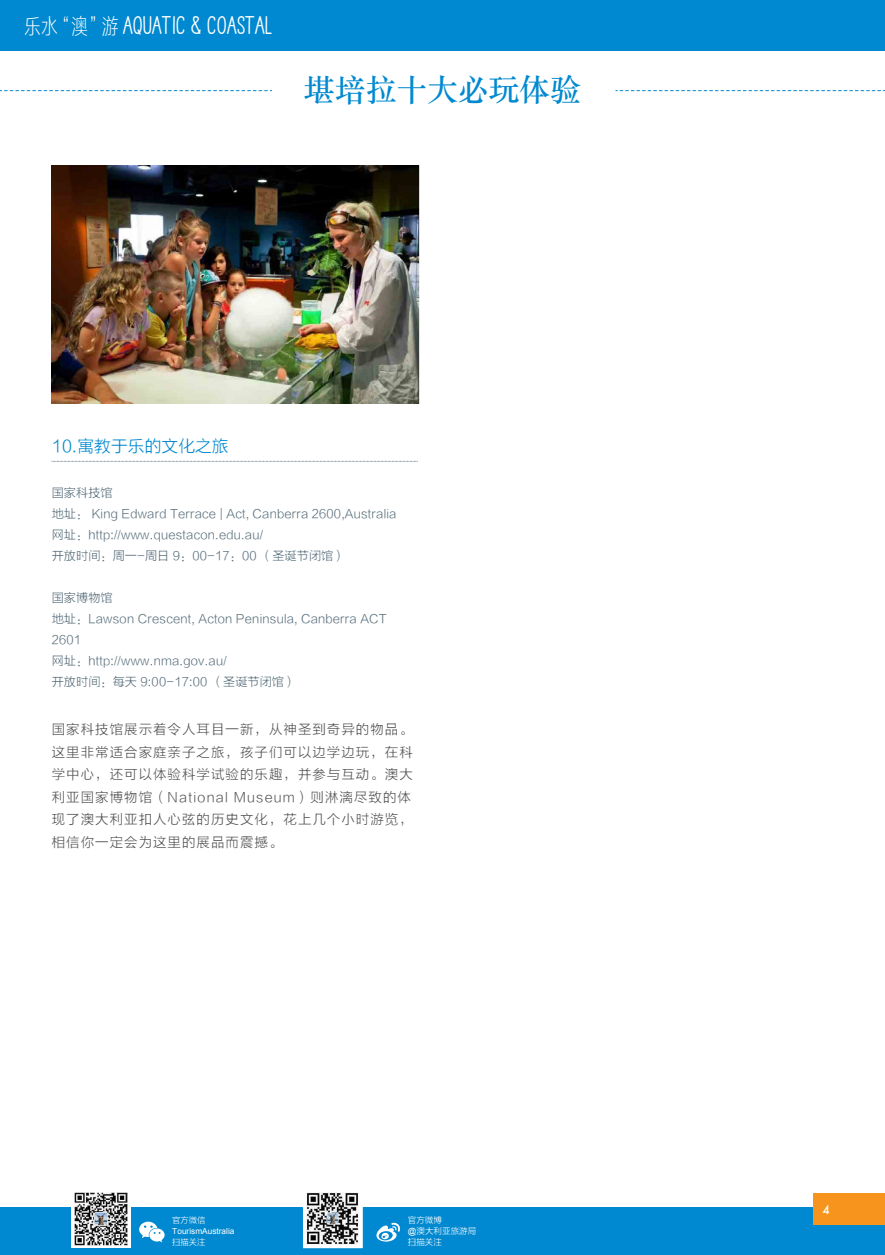
<style>
.page{position:relative;width:885px;height:1255px;background:#fff}
.page>*{position:absolute;margin:0;border:0;box-sizing:border-box;transform-origin:0 0}
.t1{font:30.97px "ST Songti SC Bold";letter-spacing:-.005em;color:#0089d0}
.t2{font:700 22.5px "TAHAVEANICEDAY Basic";color:#fff}
.t3{font:16.8px "FZLTXHK";color:#0089d0}
.t4{font:13.5px/22.5px "FZLTXHK";letter-spacing:.07em;color:#555}
.t5{font:12.15px/21px "FZLTXHK";color:#586e7b}
.t6{font:500 11.7px "Futura";color:#fff}
.t7{font:8.55px/11.4px "FZLTXHK";color:#fff}
.t8{font:8.32px "Arial";color:#fff}
.t9{font:8.32px "FZLTXHK";color:#fff}
.s1{font-family:"HY Qi Hei X4 CEW";font-weight:400}
.s2{font-family:"Arial"}
</style>
<div class="page">
<div style="left:0;top:0;width:884px;height:51px;background:#0089d0"></div>
<div style="left:0;top:1207px;width:884px;height:48px;background:#0089d0"></div>
<svg style="left:71px;top:1192px;width:60px;height:56px"></svg>
<img style="left:74px;top:1192px;width:53px;height:53px">
<svg style="left:139px;top:1221px;width:26px;height:21px"></svg>
<div style="left:813px;top:1193px;width:71px;height:31px;background:#f7941d"></div>
<svg style="left:302px;top:1207px;width:61px;height:41px"></svg>
<img style="left:306px;top:1192px;width:53px;height:53px">
<svg style="left:376px;top:1222px;width:24px;height:20px"></svg>
<svg style="left:52px;top:461px;width:366px;height:1px"></svg>
<svg style="left:0;top:90px;width:271px;height:1px"></svg>
<svg style="left:615px;top:90px;width:269px;height:1px"></svg>
<img style="left:52px;top:166px;width:367px;height:238px">
<h2 class="t2" style="left:24px;top:12px;width:251px"><span class="s1">巴择ｙ俚ｚ鬃</span> AQUATIC &amp; COASTAL</h2>
<h1 class="t1" style="left:304px;top:70px;width:278px">堪培拉十大必玩体验</h1>
<h3 class="t3" style="left:52px;top:437px;width:178px">10.寓教于乐的文化之旅</h3>
<p class="t5" style="left:52px;top:483px;width:346px">国家科技馆<br>地址： King Edward Terrace | Act, Canberra 2600,Australia网址：http://www.questacon.edu.au/<br>开放时间：周一-周日 9：00-17：00 （圣诞节闭馆）</p>
<p class="t5" style="left:52px;top:588px;width:337px">国家博物馆<br>地址：Lawson Crescent, Acton Peninsula, Canberra ACT<br>2601<br>网址：http://www.nma.gov.au/<br>开放时间：每天 9:00-17:00 （圣诞节闭馆）</p>
<p class="t4" style="left:52px;top:719px;width:362px">国家科技馆展示着令人耳目一新，从神圣到奇异的物品。这里非常适合家庭亲子之旅，孩子们可以边学边玩，在科学中心，还可以体验科学试验的乐趣，并参与互动。澳大利亚国家博物馆（National Museum）则淋漓尽致的体现了澳大利亚扣人心弦的历史文化，花上几个小时游览，相信你一定会为这里的展品而震撼。</p>
<p class="t9" style="left:172px;top:1215px;width:35px">官方微信</p>
<p class="t8" style="left:172px;top:1225px;width:64px">TourismAustralia</p>
<p class="t9" style="left:172px;top:1237px;width:35px">扫描关注</p>
<p class="t7" style="left:408px;top:1214px;width:70px">官方微博<br><span class="s2">@</span>澳大利亚旅游局扫描关注</p>
<p class="t6" style="left:822px;top:1201px;width:9px">4</p>
</div>
